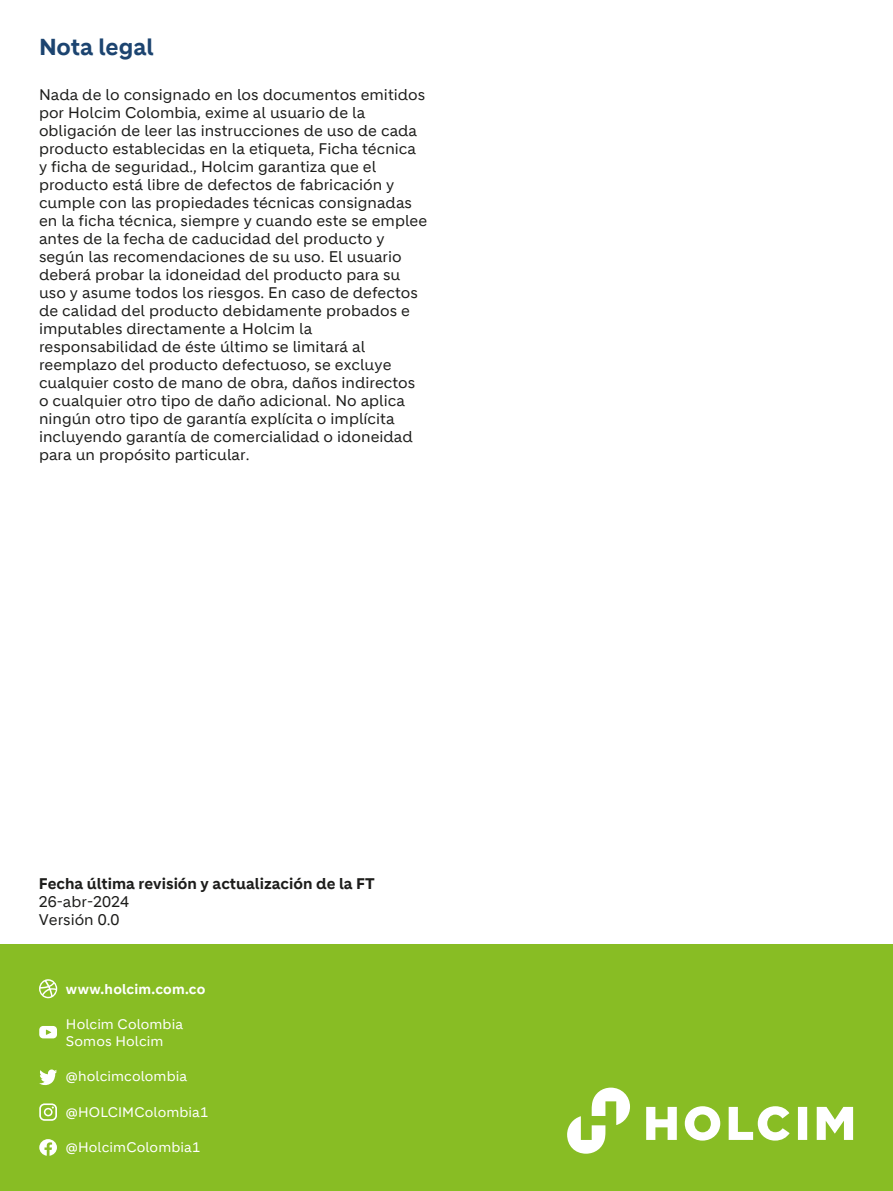
<style>
.page{position:relative;width:893px;height:1191px;background:#fff}
.page>*{position:absolute;margin:0;border:0;box-sizing:border-box;transform-origin:0 0}
.t1{font:700 22.5px "Holcim";color:#1c4470}
.t2{font:15px/18px "Holcim";color:#1d1d1b}
.t3{font:700 15px "Holcim";color:#1d1d1b}
.t4{font:13.5px/17.5px "Holcim";letter-spacing:.005em;color:#fff}
.t5{font:700 13.5px "Holcim";letter-spacing:.01em;color:#fff}
</style>
<div class="page">
<div style="left:0;top:944px;width:893px;height:247px;background:#88bd24"></div>
<svg style="left:39px;top:1069px;width:18px;height:16px"></svg>
<svg style="left:39px;top:1026px;width:18px;height:12px"></svg>
<svg style="left:39px;top:1103px;width:18px;height:17px"></svg>
<svg style="left:39px;top:1139px;width:18px;height:16px"></svg>
<svg style="left:39px;top:979px;width:18px;height:19px"></svg>
<svg style="left:646px;top:1106px;width:207px;height:34px"></svg>
<svg style="left:567px;top:1087px;width:63px;height:66px"></svg>
<h1 class="t1" style="left:39px;top:33px;width:116px">Nota legal</h1>
<p class="t2" style="left:39px;top:85px;width:390px">Nada de lo consignado en los documentos emitidos por Holcim Colombia, exime al usuario de la obligación de leer las instrucciones de uso de cada producto establecidas en la etiqueta, Ficha técnica y ficha de seguridad., Holcim garantiza que el producto está libre de defectos de fabricación y cumple con las propiedades técnicas consignadas en la ficha técnica, siempre y cuando este se emplee antes de la fecha de caducidad del producto y según las recomendaciones de su uso. El usuario deberá probar la idoneidad del producto para su uso y asume todos los riesgos. En caso de defectos de calidad del producto debidamente probados e imputables directamente a Holcim la responsabilidad de éste último se limitará al reemplazo del producto defectuoso, se excluye cualquier costo de mano de obra, daños indirectos o cualquier otro tipo de daño adicional. No aplica ningún otro tipo de garantía explícita o implícita incluyendo garantía de comercialidad o idoneidad para un propósito particular.</p>
<p class="t3" style="left:39px;top:874px;width:337px">Fecha última revisión y actualización de la FT</p>
<p class="t2" style="left:39px;top:892px;width:92px">26-abr-2024<br>Versión 0.0</p>
<p class="t5" style="left:66px;top:981px;width:141px">www.holcim.com.co</p>
<p class="t4" style="left:66px;top:1015px;width:119px">Holcim Colombia<br>Somos Holcim</p>
<p class="t4" style="left:66px;top:1068px;width:123px">@holcimcolombia</p>
<p class="t4" style="left:66px;top:1103px;width:144px">@HOLCIMColombia1</p>
<p class="t4" style="left:66px;top:1138px;width:136px">@HolcimColombia1</p>
</div>
